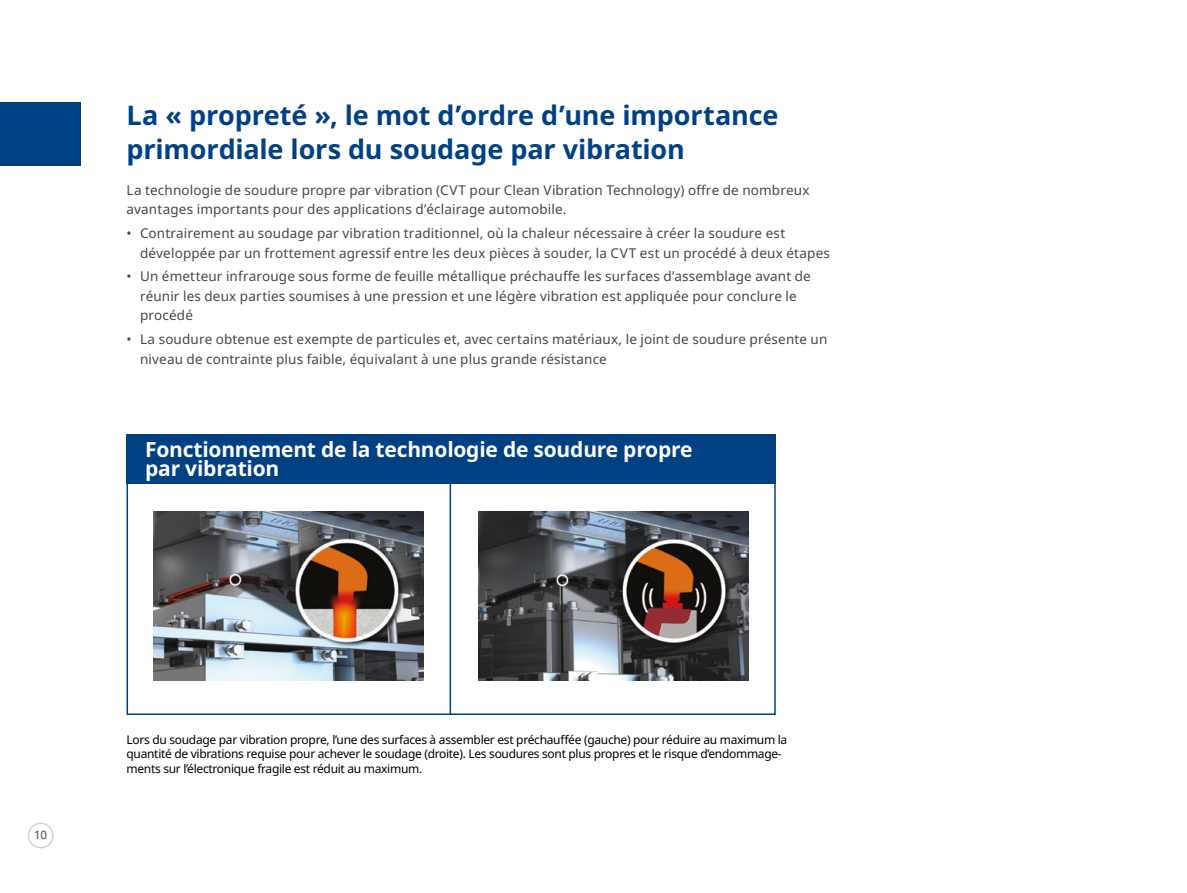
<style>
.page{position:relative;width:1187px;height:893px;background:#fff}
.page>*{position:absolute;margin:0;border:0;box-sizing:border-box;transform-origin:0 0}
.Internal_pages_title_blue{font:700 27px/33.8px "Noto Sans";letter-spacing:-.005em;color:#004183}
.t1{font:700 21px/19.5px "Noto Sans";letter-spacing:-.01em;color:#fff}
.Body_text_9pt__Blue_Pages{font:13.5px/19.5px "Noto Sans";letter-spacing:.01em;color:#464747}
.t2{font:12px/14.4px "Noto Sans";letter-spacing:-.025em;color:#000}
.Page_number_right{font:11.55px "Noto Sans";color:#464747}
</style>
<div class="page">
<div style="left:28px;top:822px;width:26px;height:26px;border:2px solid #d3d5d5;border-radius:50%"></div>
<img style="left:153px;top:511px;width:270px;height:169px">
<img style="left:478px;top:511px;width:270px;height:169px">
<div style="left:126px;top:434px;width:649px;height:50px;background:#004183"></div>
<hr style="left:449px;top:482px;width:2px;height:233px;background:#004183">
<div style="left:0;top:102px;width:80px;height:64px;background:#004183"></div>
<p class="Internal_pages_title_blue" style="left:126px;top:99px;width:653px">La « propreté », le mot d’ordre d’une importance primordiale lors du soudage par vibration</p>
<p class="Body_text_9pt__Blue_Pages" style="left:126px;top:180px;width:684px">La technologie de soudure propre par vibration (CVT pour Clean Vibration Technology) offre de nombreux avantages importants pour des applications d’éclairage automobile.</p>
<p class="Body_text_9pt__Blue_Pages" style="left:140px;top:224px;width:691px;text-indent:-14px">• Contrairement au soudage par vibration traditionnel, où la chaleur nécessaire à créer la soudure est développée par un frottement agressif entre les deux pièces à souder, la CVT est un procédé à deux étapes</p>
<p class="Body_text_9pt__Blue_Pages" style="left:140px;top:267px;width:672px;text-indent:-14px">• Un émetteur infrarouge sous forme de feuille métallique préchauffe les surfaces d’assemblage avant de réunir les deux parties soumises à une pression et une légère vibration est appliquée pour conclure le procédé</p>
<p class="Body_text_9pt__Blue_Pages" style="left:140px;top:330px;width:688px;text-indent:-14px">• La soudure obtenue est exempte de particules et, avec certains matériaux, le joint de soudure présente un niveau de contrainte plus faible, équivalant à une plus grande résistance</p>
<p class="t1" style="left:145px;top:440px;width:549px">Fonctionnement de la technologie de soudure propre par vibration</p>
<p class="Page_number_right" style="left:34px;top:828px;width:14px">10</p>
<p class="t2" style="left:126px;top:733px;width:662px">Lors du soudage par vibration propre, l’une des surfaces à assembler est préchauffée (gauche) pour réduire au maximum la quantité de vibrations requise pour achever le soudage (droite). Les soudures sont plus propres et le risque d’endommage&shy;ments sur l’électronique fragile est réduit au maximum.</p>
</div>
